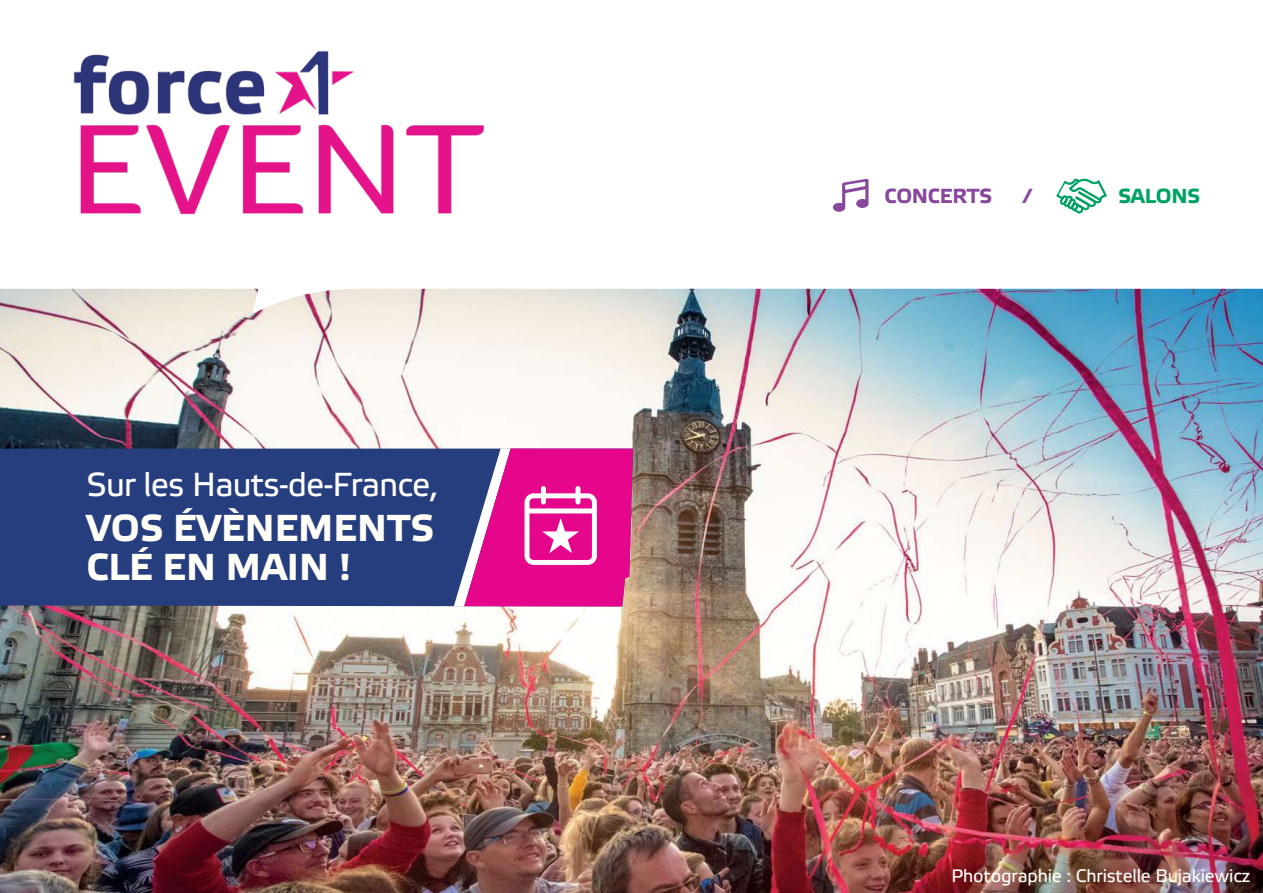
<style>
.page{position:relative;width:1263px;height:893px;background:#fff}
.page>*{position:absolute;margin:0;border:0;box-sizing:border-box;transform-origin:0 0}
.t1{font:700 37.5px/39px "Etelka Text Pro";color:#fffef7}
.t2{font:33.3px "Etelka Text Pro";letter-spacing:-.025em;color:#fff}
.t3{font:700 20.4px "Etelka Text Pro";letter-spacing:-.01em;color:#87489c}
.t4{font:700 20.4px "Etelka Text Pro";letter-spacing:-.01em;color:#00a263}
.t5{font:18px "Etelka Text Pro";letter-spacing:-.01em;color:#fffef7}
</style>
<div class="page">
<img style="left:0;top:314px;width:1263px;height:579px">
<svg style="left:0;top:178px;width:1263px;height:136px"></svg>
<img style="left:12px;top:50px;width:523px;height:283px">
<div style="left:0;top:449px;width:454px;height:157px;background:#263d7e"></div>
<svg style="left:833px;top:179px;width:35px;height:33px"></svg>
<svg style="left:1055px;top:178px;width:52px;height:36px"></svg>
<svg style="left:454px;top:448px;width:179px;height:158px;background:#ce3199"></svg>
<h2 class="t2" style="left:86px;top:467px;width:353px">Sur les Hauts-de-France,</h2>
<h1 class="t1" style="left:86px;top:511px;width:349px">VOS ÉVÈNEMENTS<br>CLÉ EN MAIN !</h1>
<p class="t3" style="left:884px;top:184px;width:109px">CONCERTS</p>
<p class="t3" style="left:1022px;top:184px;width:11px">/</p>
<p class="t4" style="left:1118px;top:184px;width:83px">SALONS</p>
<p class="t5" style="left:951px;top:866px;width:301px">Photographie : Christelle Bujakiewicz</p>
</div>
